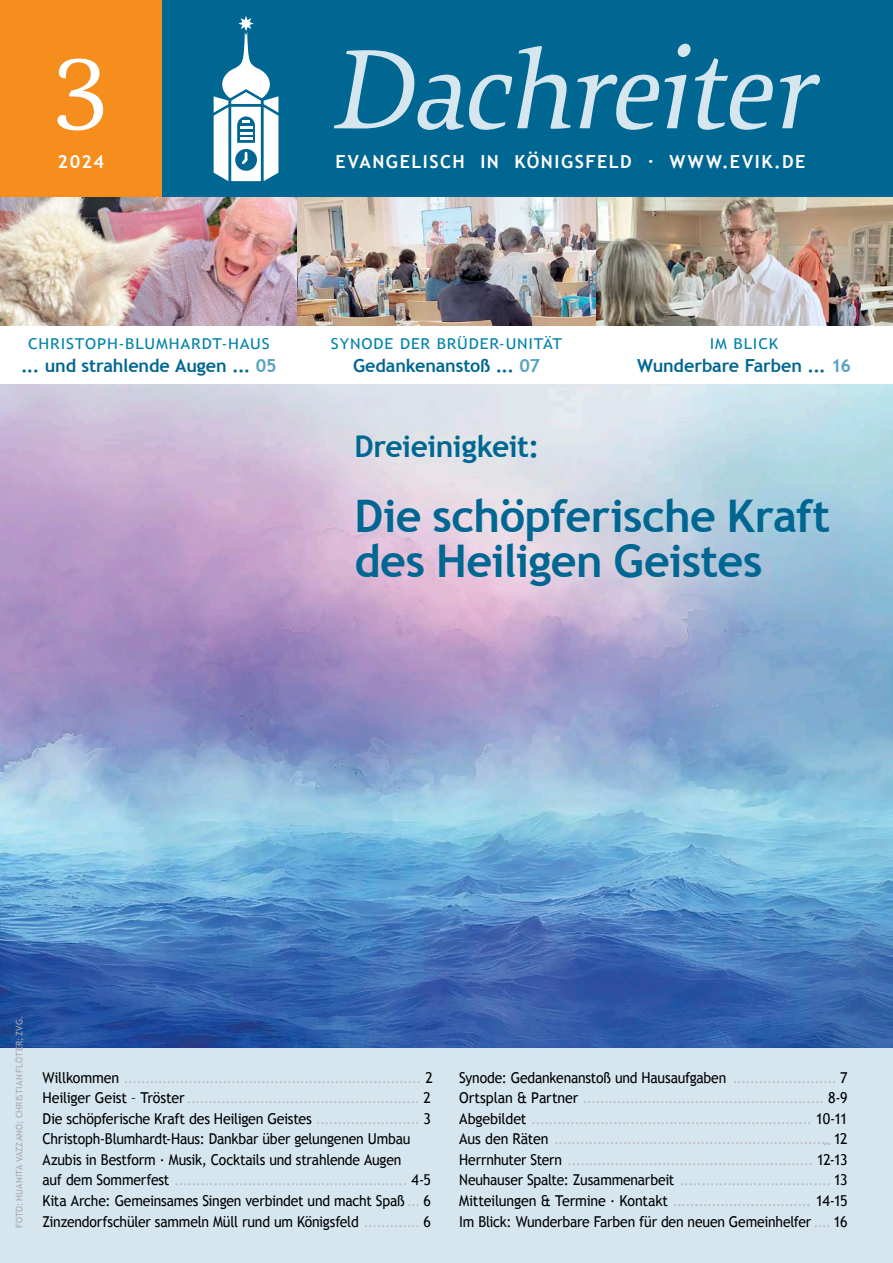
<style>
.page{position:relative;width:893px;height:1263px;background:#fff}
.page>*{position:absolute;margin:0;border:0;box-sizing:border-box;transform-origin:0 0}
.t1{font:italic 118.2px "Sovereign";color:#d5e6ef;scale:.95 1}
.t2{font:105px "Sovereign";color:#fff}
.t3{font:700 45px/45px "Trebuchet MS";letter-spacing:-.015em;color:#006792}
.t4{font:700 30px "Trebuchet MS";letter-spacing:-.015em;color:#006792}
.t5{font:700 18px "Trebuchet MS";letter-spacing:-.01em;color:#006792}
.t6{font:700 18px "Trebuchet MS";letter-spacing:.085em;color:#fff}
.t7{font:15px/20.5px "Trebuchet MS";letter-spacing:-.015em;color:#bbbdc0;text-align:justify;scale:.95 1}
.t8{font:15px/20.5px "Trebuchet MS";letter-spacing:-.015em;color:#000;scale:.95 1}
.t9{font:15px "Trebuchet MS";letter-spacing:.05em;color:#0082aa;scale:1.1 1}
.t10{font:9px "Trebuchet MS";letter-spacing:.02em;color:#a7a9ac}
.s1{color:#5aa2c4}
.s2{color:#bbbdc0}
.s3{color:#000}
</style>
<div class="page">
<div style="left:0;top:0;width:893px;height:198px;background:#006792"></div>
<div style="left:0;top:0;width:162px;height:198px;background:#f68e1d"></div>
<div style="left:0;top:1026px;width:893px;height:237px;background:#d5e6ef"></div>
<img style="left:0;top:198px;width:893px;height:127px">
<img style="left:0;top:385px;width:893px;height:662px">
<svg style="left:214px;top:16px;width:64px;height:165px"></svg>
<h2 class="t2" style="left:48px;top:27px;width:67px">3</h2>
<h1 class="t1" style="left:330px;top:14px;width:535px">Dachreiter</h1>
<p class="t6" style="left:58px;top:150px;width:48px">2024</p>
<p class="t6" style="left:336px;top:151px;width:471px">evangelisch in Königsfeld · www.evik.de</p>
<p class="t9" style="left:28px;top:335px;width:30px">CHRISTO</p>
<p class="t9" style="left:97px;top:335px;width:140px">PH-BLUMHARDT-HAUS</p>
<p class="t5" style="left:21px;top:354px;width:257px">... und strahlende Augen ... <span class="s1">05</span></p>
<p class="t9" style="left:331px;top:335px;width:169px">SYNODE DER BRÜDER-UNIT</p>
<p class="t9" style="left:543px;top:335px;width:19px">ÄT</p>
<p class="t5" style="left:353px;top:354px;width:188px">Gedankenanstoß ... <span class="s1">07</span></p>
<p class="t9" style="left:710px;top:335px;width:64px">IM BLICK</p>
<p class="t5" style="left:637px;top:354px;width:215px">Wunderbare Farben ... <span class="s1">16</span></p>
<h3 class="t4" style="left:354px;top:427px;width:187px">Dreieinigkeit:</h3>
<h3 class="t3" style="left:354px;top:493px;width:477px">Die schöpferische Kraft des Heiligen Geistes</h3>
<p class="t10" style="left:14px;top:1228px;width:213px;rotate:-90deg">Foto: Huanita Vazzano; Christian Flöter; zvg.</p>
<p class="t8" style="left:43px;top:1067px;width:412px">Willkommen <span class="s2">.....................................................................</span> 2<br>Heiliger Geist – Tröster <span class="s2">......................................................</span> 2<br>Die schöpferische Kraft des Heiligen Geistes <span class="s2">........................</span> 3<br>Christoph-Blumhardt-Haus: Dankbar über gelungenen Umbau Azubis in Bestform · Musik, Cocktails und strahlende Augen<br>auf dem Sommerfest <span class="s2">......................................................</span> 4-5<br>Kita Arche: Gemeinsames Singen verbindet und macht Spaß <span class="s2">...</span> 6<br>Zinzendorfschüler sammeln Müll rund um Königsfeld <span class="s2">.............</span> 6</p>
<p class="t7" style="left:459px;top:1067px;width:410px"><span class="s3">Synode: Gedankenanstoß und Hausaufgaben</span> ........................ <span class="s3">7<br>Ortsplan &amp; Partner</span> ........................................................ <span class="s3">8-9<br>Abgebildet</span> ................................................................. <span class="s3">10-11<br>Aus den Räten</span> ................................................................ <span class="s3">12<br>Herrnhuter Stern</span> ......................................................... <span class="s3">12-13<br>Neuhauser Spalte: Zusammenarbeit</span> ................................... <span class="s3">13<br>Mitteilungen &amp; Termine · Kontakt</span> ................................ <span class="s3">14-15<br>I m Blick: Wunderbare Farben für den neuen Gemeinhelfer</span> .... <span class="s3">16</span></p>
<p class="t7" style="left:823px;top:1129px;width:12px">..</p>
</div>
